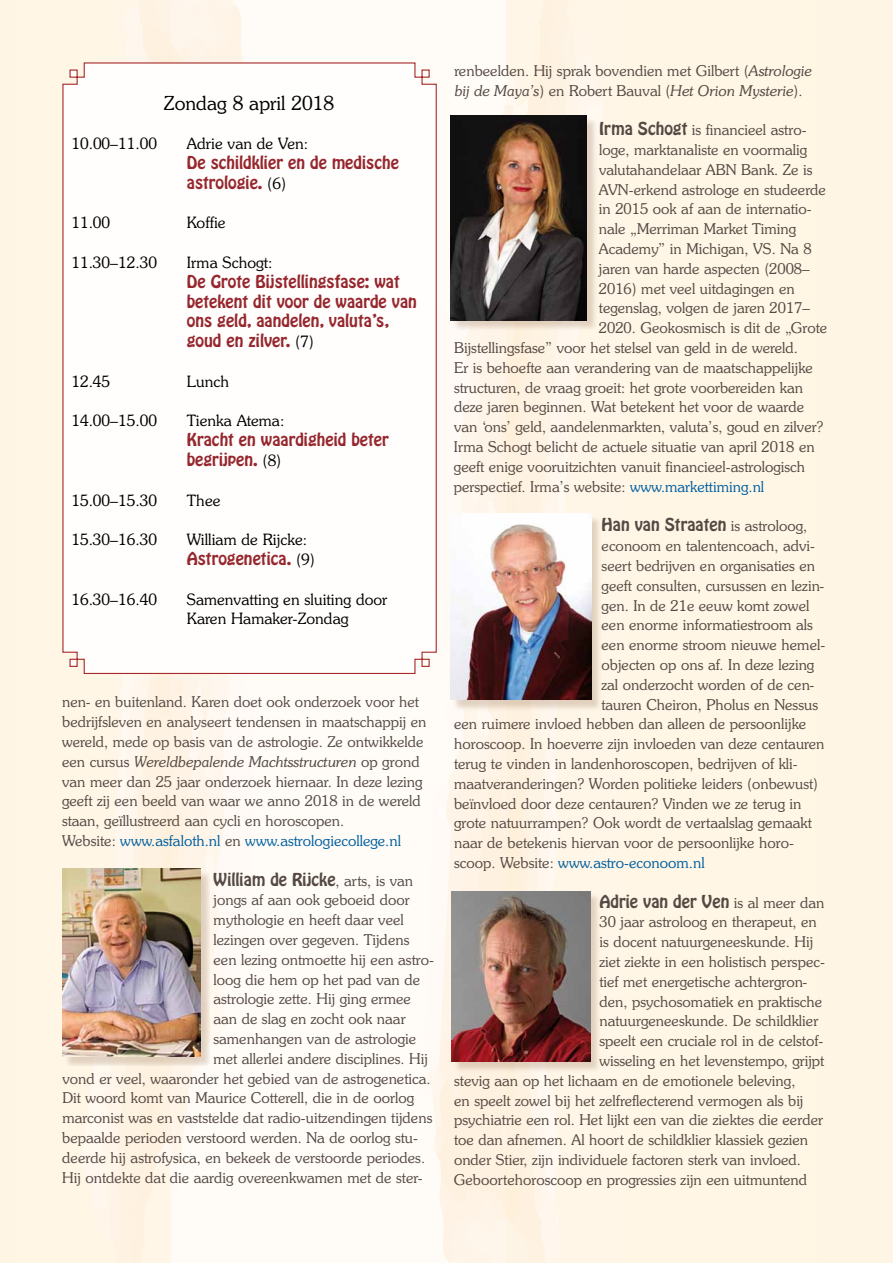
<style>
.page{position:relative;width:893px;height:1263px;background:#fff}
.page>*{position:absolute;margin:0;border:0;box-sizing:border-box;transform-origin:0 0}
.t1{font:300 19.5px "Souvenir IT Cby BT";color:#000}
.t2{font:300 15.75px/19.8px "Souvenir IT Cby BT";color:#000}
.t3{font:15.75px/19.8px "Hobo Std";color:#96272e}
.t4{font:15.75px "Hobo Std";color:#554943}
.t5{font:300 15px/19.8px "Souvenir IT Cby BT";color:#554943}
.t6{font:300 15px "Souvenir IT Cby BT";color:#005fa0}
.s1{font-family:"Souvenir IT Cby BT";font-weight:300;color:#000}
.s2{font-style:italic}
.s3{color:#005fa0}
.s4{font-family:"Souvenir IT Cby BT";font-weight:300;font-size:15px}
.s5{font-family:"Hobo Std";font-weight:400;font-size:15.75px}
.s6{color:#554943}
</style>
<div class="page">
<div style="left:170px;top:0;width:571px;height:1263px;background:#fffcf5"></div>
<div style="left:0;top:0;width:170px;height:1263px;background:#fff6e5"></div>
<svg style="left:82px;top:0;width:161px;height:1263px"></svg>
<div style="left:506px;top:0;width:387px;height:1263px;background:#fff6e5"></div>
<svg style="left:433px;top:73px;width:169px;height:1190px"></svg>
<svg style="left:62px;top:62px;width:375px;height:613px"></svg>
<div style="left:453px;top:893px;width:149px;height:179px;background:#9d7b60;opacity:.3"></div>
<img style="left:452px;top:891px;width:138px;height:170px">
<div style="left:452px;top:117px;width:146px;height:213px;background:#9d7b60;opacity:.3"></div>
<img style="left:451px;top:116px;width:136px;height:204px">
<div style="left:64px;top:870px;width:145px;height:196px;background:#9d7b60;opacity:.3"></div>
<img style="left:63px;top:868px;width:138px;height:189px">
<div style="left:452px;top:515px;width:150px;height:196px;background:#9d7b60;opacity:.3"></div>
<img style="left:451px;top:514px;width:140px;height:186px">
<h1 class="t1" style="left:164px;top:91px;width:172px">Zondag 8 april 2018</h1>
<p class="t2" style="left:71px;top:134px;width:87px">10.00–11.00</p>
<p class="t2" style="left:187px;top:134px;width:123px">Adrie van de Ven:</p>
<p class="t3" style="left:187px;top:153px;width:214px">De schildklier en de medische astrologie. <span class="s1">(6)</span></p>
<p class="t2" style="left:71px;top:213px;width:40px">11.00</p>
<p class="t2" style="left:187px;top:213px;width:40px">Koffie</p>
<p class="t2" style="left:71px;top:252px;width:87px">11.30–12.30</p>
<p class="t2" style="left:187px;top:252px;width:87px">Irma Schogt:</p>
<p class="t3" style="left:187px;top:272px;width:232px">De Grote Bijstellingsfase: wat betekent dit voor de waarde van ons geld, aandelen, valuta’s, goud en zilver. <span class="s1">(7)</span></p>
<p class="t2" style="left:71px;top:371px;width:40px">12.45</p>
<p class="t2" style="left:187px;top:371px;width:44px">Lunch</p>
<p class="t2" style="left:71px;top:411px;width:87px">14.00–15.00</p>
<p class="t2" style="left:187px;top:411px;width:99px">Tienka Atema:</p>
<p class="t3" style="left:187px;top:430px;width:204px">Kracht en waardigheid beter begrijpen. <span class="s1">(8)</span></p>
<p class="t2" style="left:71px;top:490px;width:87px">15.00–15.30</p>
<p class="t2" style="left:187px;top:490px;width:35px">Thee</p>
<p class="t2" style="left:71px;top:529px;width:87px">15.30–16.30</p>
<p class="t2" style="left:187px;top:529px;width:122px">William de Rijcke:</p>
<p class="t3" style="left:187px;top:549px;width:130px">Astrogenetica. <span class="s1">(9)</span></p>
<p class="t2" style="left:71px;top:589px;width:87px">16.30–16.40</p>
<p class="t2" style="left:187px;top:589px;width:202px">Samenvatting en sluiting door<br>Karen Hamaker-Zondag</p>
<p class="t5" style="left:62px;top:692px;width:366px">nen- en buitenland. Karen doet ook onderzoek voor het bedrijfsleven en analyseert tendensen in maatschappij en wereld, mede op basis van de astrologie. Ze ontwikkelde een cursus <span class="s2">Wereldbepalende Machtsstructuren</span> op grond van meer dan 25 jaar onderzoek hiernaar. In deze lezing geeft zij een beeld van waar we anno 2018 in de wereld staan, geïllustreerd aan cycli en horoscopen.<br>Website: <span class="s3">www.asfaloth.nl</span> en <span class="s3">www.astrologiecollege.nl</span></p>
<p class="t4" style="left:214px;top:868px;width:201px">William de Rijcke<span class="s4">, arts, is van</span></p>
<p class="t5" style="left:214px;top:890px;width:198px">jongs af aan ook geboeid door</p>
<p class="t5" style="left:214px;top:910px;width:192px">mythologie en heeft daar veel</p>
<p class="t5" style="left:214px;top:929px;width:197px">lezingen over gegeven. Tijdens</p>
<p class="t5" style="left:214px;top:949px;width:222px">een lezing ontmoette hij een astro-</p>
<p class="t5" style="left:213px;top:969px;width:208px">loog die hem op het pad van de</p>
<p class="t5" style="left:213px;top:989px;width:199px">astrologie zette. Hij ging ermee</p>
<p class="t5" style="left:213px;top:1009px;width:194px">aan de slag en zocht ook naar</p>
<p class="t5" style="left:213px;top:1028px;width:204px">samenhangen van de astrologie</p>
<p class="t5" style="left:213px;top:1048px;width:216px">met allerlei andere disciplines. Hij</p>
<p class="t5" style="left:62px;top:1068px;width:370px">vond er veel, waaronder het gebied van de astrogenetica.</p>
<p class="t5" style="left:62px;top:1088px;width:353px">Dit woord komt van Maurice Cotterell, die in de oorlog</p>
<p class="t5" style="left:62px;top:1108px;width:372px">marconist was en vaststelde dat radio-uitzendingen tijdens</p>
<p class="t5" style="left:62px;top:1127px;width:357px">bepaalde perioden verstoord werden. Na de oorlog stu-</p>
<p class="t5" style="left:62px;top:1147px;width:364px">deerde hij astrofysica, en bekeek de verstoorde periodes.</p>
<p class="t5" style="left:62px;top:1167px;width:362px">Hij ontdekte dat die aardig overeenkwamen met de ster-</p>
<p class="t5" style="left:454px;top:60px;width:359px">renbeelden. Hij sprak bovendien met Gilbert (<span class="s2">Astrologie bij de Maya’s</span>) en Robert Bauval (<span class="s2">Het Orion Mysterie</span>).</p>
<p class="t5" style="left:599px;top:120px;width:209px"><span class="s5">Irma Schogt</span> is financieel astro-</p>
<p class="t5" style="left:599px;top:140px;width:210px">loge, marktanaliste en voormalig</p>
<p class="t5" style="left:599px;top:159px;width:215px">valutahandelaar ABN Bank. Ze is</p>
<p class="t5" style="left:599px;top:179px;width:229px">AVN-erkend astrologe en studeerde</p>
<p class="t5" style="left:599px;top:199px;width:214px">in 2015 ook af aan de internatio-</p>
<p class="t5" style="left:599px;top:219px;width:199px">nale „Merriman Market Timing</p>
<p class="t5" style="left:599px;top:239px;width:214px">Academy” in Michigan, VS. Na 8</p>
<p class="t5" style="left:599px;top:258px;width:212px">jaren van harde aspecten (2008–</p>
<p class="t5" style="left:599px;top:278px;width:197px">2016) met veel uitdagingen en</p>
<p class="t5" style="left:599px;top:298px;width:213px">tegenslag, volgen de jaren 2017–</p>
<p class="t5" style="left:599px;top:318px;width:230px">2020. Geokosmisch is dit de „Grote</p>
<p class="t5" style="left:454px;top:338px;width:345px">Bijstellingsfase” voor het stelsel van geld in de wereld.</p>
<p class="t5" style="left:454px;top:357px;width:360px">Er is behoefte aan verandering van de maatschappelijke</p>
<p class="t5" style="left:454px;top:377px;width:350px">structuren, de vraag groeit: het grote voorbereiden kan</p>
<p class="t5" style="left:454px;top:397px;width:352px">deze jaren beginnen. Wat betekent het voor de waarde</p>
<p class="t5" style="left:454px;top:417px;width:371px">van ‘ons’ geld, aandelenmarkten, valuta’s, goud en zilver?</p>
<p class="t5" style="left:454px;top:437px;width:362px">Irma Schogt belicht de actuele situatie van april 2018 en</p>
<p class="t5" style="left:454px;top:456px;width:353px">geeft enige vooruitzichten vanuit financieel-astrologisch</p>
<p class="t5" style="left:454px;top:476px;width:312px">perspectief. Irma’s website: <span class="s3">www.markettiming.nl</span></p>
<p class="t4" style="left:602px;top:514px;width:207px">Han van Straaten <span class="s4">is astroloog,</span></p>
<p class="t5" style="left:602px;top:536px;width:215px">econoom en talentencoach, advi-</p>
<p class="t5" style="left:602px;top:555px;width:215px">seert bedrijven en organisaties en</p>
<p class="t5" style="left:602px;top:575px;width:224px">geeft consulten, cursussen en lezin-</p>
<p class="t5" style="left:602px;top:595px;width:209px">gen. In de 21e eeuw komt zowel</p>
<p class="t5" style="left:602px;top:615px;width:213px">een enorme informatiestroom als</p>
<p class="t5" style="left:602px;top:635px;width:225px">een enorme stroom nieuwe hemel-</p>
<p class="t5" style="left:601px;top:654px;width:214px">objecten op ons af. In deze lezing</p>
<p class="t5" style="left:601px;top:674px;width:214px">zal onderzocht worden of de cen-</p>
<p class="t5" style="left:601px;top:694px;width:218px">tauren Cheiron, Pholus en Nessus</p>
<p class="t5" style="left:454px;top:714px;width:354px">een ruimere invloed hebben dan alleen de persoonlijke</p>
<p class="t5" style="left:454px;top:734px;width:372px">horoscoop. In hoeverre zijn invloeden van deze centauren</p>
<p class="t5" style="left:454px;top:753px;width:345px">terug te vinden in landenhoroscopen, bedrijven of kli-</p>
<p class="t5" style="left:454px;top:773px;width:366px">maatveranderingen? Worden politieke leiders (onbewust)</p>
<p class="t5" style="left:454px;top:793px;width:349px">beïnvloed door deze centauren? Vinden we ze terug in</p>
<p class="t5" style="left:454px;top:813px;width:359px">grote natuurrampen? Ook wordt de vertaalslag gemaakt</p>
<p class="t5" style="left:454px;top:833px;width:341px">naar de betekenis hiervan voor de persoonlijke horo-</p>
<p class="t6" style="left:454px;top:853px;width:252px"><span class="s6">scoop. Website:</span> www.astro-econoom.nl</p>
<p class="t4" style="left:599px;top:890px;width:226px">Adrie van der Ven <span class="s4">is al meer dan</span></p>
<p class="t5" style="left:599px;top:912px;width:219px">30 jaar astroloog en therapeut, en</p>
<p class="t5" style="left:599px;top:932px;width:215px">is docent natuurgeneeskunde. Hij</p>
<p class="t5" style="left:599px;top:951px;width:227px">ziet ziekte in een holistisch perspec-</p>
<p class="t5" style="left:599px;top:971px;width:210px">tief met energetische achtergron-</p>
<p class="t5" style="left:599px;top:991px;width:224px">den, psychosomatiek en praktische</p>
<p class="t5" style="left:599px;top:1011px;width:220px">natuurgeneeskunde. De schildklier</p>
<p class="t5" style="left:599px;top:1031px;width:226px">speelt een cruciale rol in de celstof-</p>
<p class="t5" style="left:599px;top:1050px;width:227px">wisseling en het levenstempo, grijpt</p>
<p class="t5" style="left:454px;top:1070px;width:343px">stevig aan op het lichaam en de emotionele beleving,</p>
<p class="t5" style="left:454px;top:1090px;width:351px">en speelt zowel bij het zelfreflecterend vermogen als bij</p>
<p class="t5" style="left:454px;top:1110px;width:370px">psychiatrie een rol. Het lijkt een van die ziektes die eerder</p>
<p class="t5" style="left:454px;top:1130px;width:356px">toe dan afnemen. Al hoort de schildklier klassiek gezien</p>
<p class="t5" style="left:454px;top:1149px;width:348px">onder Stier, zijn individuele factoren sterk van invloed.</p>
<p class="t5" style="left:454px;top:1169px;width:355px">Geboortehoroscoop en progressies zijn een uitmuntend</p>
</div>
